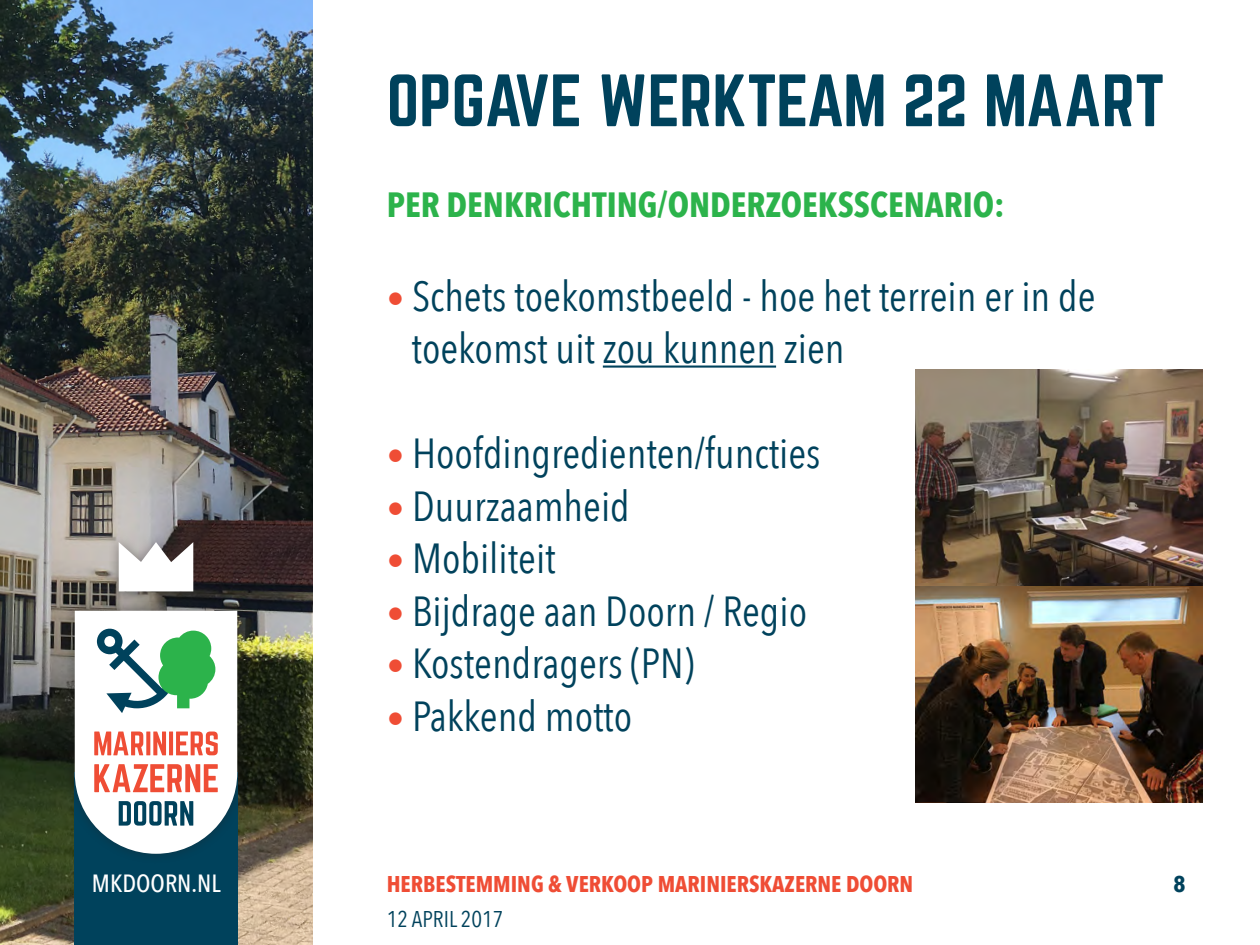
<style>
.page{position:relative;width:1260px;height:945px;background:#fff}
.page>*{position:absolute;margin:0;border:0;box-sizing:border-box;transform-origin:0 0}
.t1{font:64.75px "Norwester";color:#00425c}
.body{font:42px/52.5px "Avenir Next Condensed";color:#00425c}
.tussenkop_intro{font:700 35px "Avenir Next Condensed";color:#2cb34b}
.t2{font:500 24.85px "Avenir Next Condensed";color:#fff}
.t3{font:700 22.75px "Avenir Next Condensed";color:#ef4d35}
.t4{font:22.75px "Avenir Next Condensed";color:#00425c}
.t5{font:700 22.75px "Avenir Next Condensed";color:#00425c}
.s1{font-size:35px;color:#ef4d35}
</style>
<div class="page">
<img style="left:0;top:0;width:312px;height:945px">
<hr style="left:603px;top:366px;width:173px;height:2px;background:#00425c">
<img style="left:915px;top:370px;width:288px;height:215px">
<img style="left:915px;top:587px;width:288px;height:215px">
<div style="left:74px;top:772px;width:164px;height:139px;background:#00425c"></div>
<div style="left:74px;top:905px;width:164px;height:40px;background:#00425c"></div>
<div style="left:64px;top:600px;width:184px;height:264px;background:#231f20;opacity:.4"></div>
<div style="left:108px;top:533px;width:96px;height:69px;background:#231f20;opacity:.4"></div>
<svg style="left:119px;top:542px;width:74px;height:49px"></svg>
<svg style="left:75px;top:611px;width:162px;height:243px"></svg>
<p class="t1" style="left:387px;top:70px;width:779px">OPGAVE WERKTEAM 22 MAART</p>
<p class="tussenkop_intro" style="left:387px;top:184px;width:619px">PER DENKRICHTING/ONDERZOEKSSCENARIO:</p>
<p class="body" style="left:412px;top:268px;width:685px;text-indent:-25px"><span class="s1">•</span> Schets toekomstbeeld - hoe het terrein er in de toekomst uit zou kunnen zien</p>
<p class="body" style="left:387px;top:425px;width:435px"><span class="s1">•</span> Hoofdingredienten/functies</p>
<p class="body" style="left:387px;top:478px;width:245px"><span class="s1">•</span> Duurzaamheid</p>
<p class="body" style="left:387px;top:530px;width:171px"><span class="s1">•</span> Mobiliteit</p>
<p class="body" style="left:387px;top:583px;width:422px"><span class="s1">•</span> Bijdrage aan Doorn / Regio</p>
<p class="body" style="left:387px;top:635px;width:309px"><span class="s1">•</span> Kostendragers (PN)</p>
<p class="body" style="left:387px;top:688px;width:247px"><span class="s1">•</span> Pakkend motto</p>
<p class="t2" style="left:92px;top:868px;width:130px">MKDOORN.NL</p>
<p class="t5" style="left:1174px;top:870px;width:13px">8</p>
<p class="t3" style="left:387px;top:870px;width:528px">HERBESTEMMING &amp; VERKOOP MARINIERSKAZERNE DOORN</p>
<p class="t4" style="left:387px;top:900px;width:118px">12 APRIL 2017</p>
</div>
